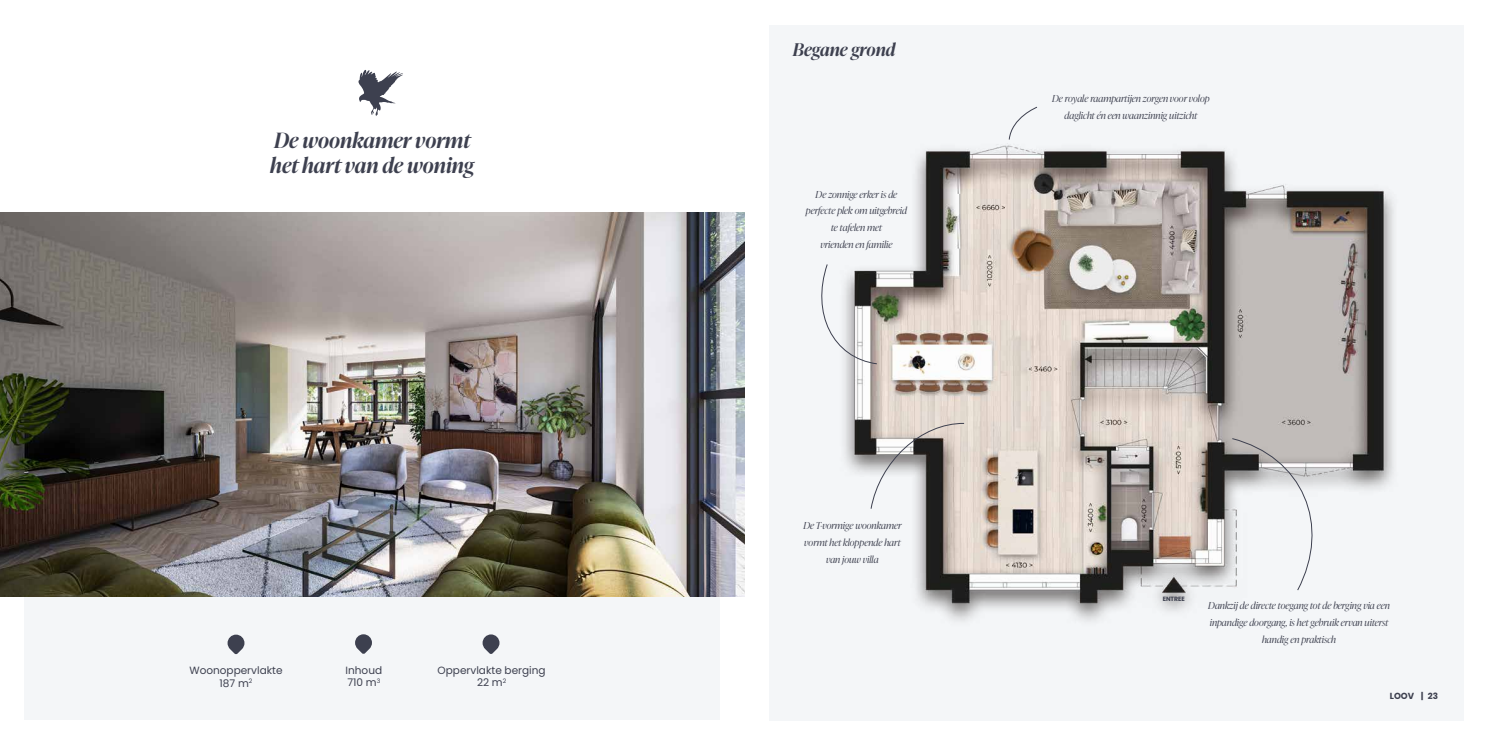
<style>
.page{position:relative;width:1489px;height:745px;background:#fff}
.page>*{position:absolute;margin:0;border:0;box-sizing:border-box;transform-origin:0 0}
.t1{font:italic 600 21px/25.2px "Ivy Presto Display";color:#3d404f}
.t2{font:italic 600 17.5px "Ivy Presto Display";color:#3d404f}
.t3{font:10.5px/12.6px "Poppins";color:#3d404f;text-align:center}
.t4{font:italic 300 9.62px/16.6px "Ivy Presto Display";color:#3d404f;text-align:center}
.t5{font:700 8.75px "Poppins";color:#3d404f}
.t6{font:700 6.12px "Poppins";color:#3d404f}
</style>
<div class="page">
<div style="left:769px;top:25px;width:694px;height:694px;background:#f4f6f8"></div>
<img style="left:844px;top:143px;width:550px;height:478px">
<svg style="left:1231px;top:437px;width:100px;height:154px"></svg>
<svg style="left:870px;top:422px;width:94px;height:87px"></svg>
<svg style="left:1008px;top:106px;width:29px;height:34px"></svg>
<svg style="left:821px;top:263px;width:56px;height:101px"></svg>
<div style="left:24px;top:465px;width:695px;height:254px;background:#f4f6f8"></div>
<svg style="left:358px;top:70px;width:45px;height:46px"></svg>
<img style="left:0;top:212px;width:744px;height:384px">
<svg style="left:227px;top:634px;width:17px;height:20px"></svg>
<svg style="left:482px;top:634px;width:17px;height:19px"></svg>
<svg style="left:355px;top:634px;width:17px;height:19px"></svg>
<h1 class="t1" style="left:270px;top:127px;width:205px">De woonkamer vormt het hart van de woning</h1>
<p class="t3" style="left:189px;top:663px;width:95px">Woonoppervlakte<br>187 m<sup>2</sup></p>
<p class="t3" style="left:437px;top:663px;width:110px">Oppervlakte berging<br>22 m<sup>2</sup></p>
<p class="t3" style="left:345px;top:663px;width:38px;text-align:left">Inhoud<br>710 m<sup>3</sup></p>
<h2 class="t2" style="left:792px;top:37px;width:104px">Begane grond</h2>
<p class="t4" style="left:806px;top:185px;width:103px">De zonnige erker is de perfecte plek om uitgebreid te tafelen met<br>vrienden en familie</p>
<p class="t4" style="left:803px;top:517px;width:100px">De T-vormige woonkamer vormt het kloppende hart van jouw villa</p>
<p class="t4" style="left:1052px;top:90px;width:159px">De royale raampartijen zorgen voor volop daglicht én een waanzinnig uitzicht</p>
<p class="t6" style="left:1162px;top:595px;width:23px">ENTREE</p>
<p class="t4" style="left:1208px;top:596px;width:183px">Dankzij de directe toegang tot de berging via een inpandige doorgang, is het gebruik ervan uiterst handig en praktisch</p>
<p class="t5" style="left:1389px;top:690px;width:50px">LOOV | 23</p>
</div>
